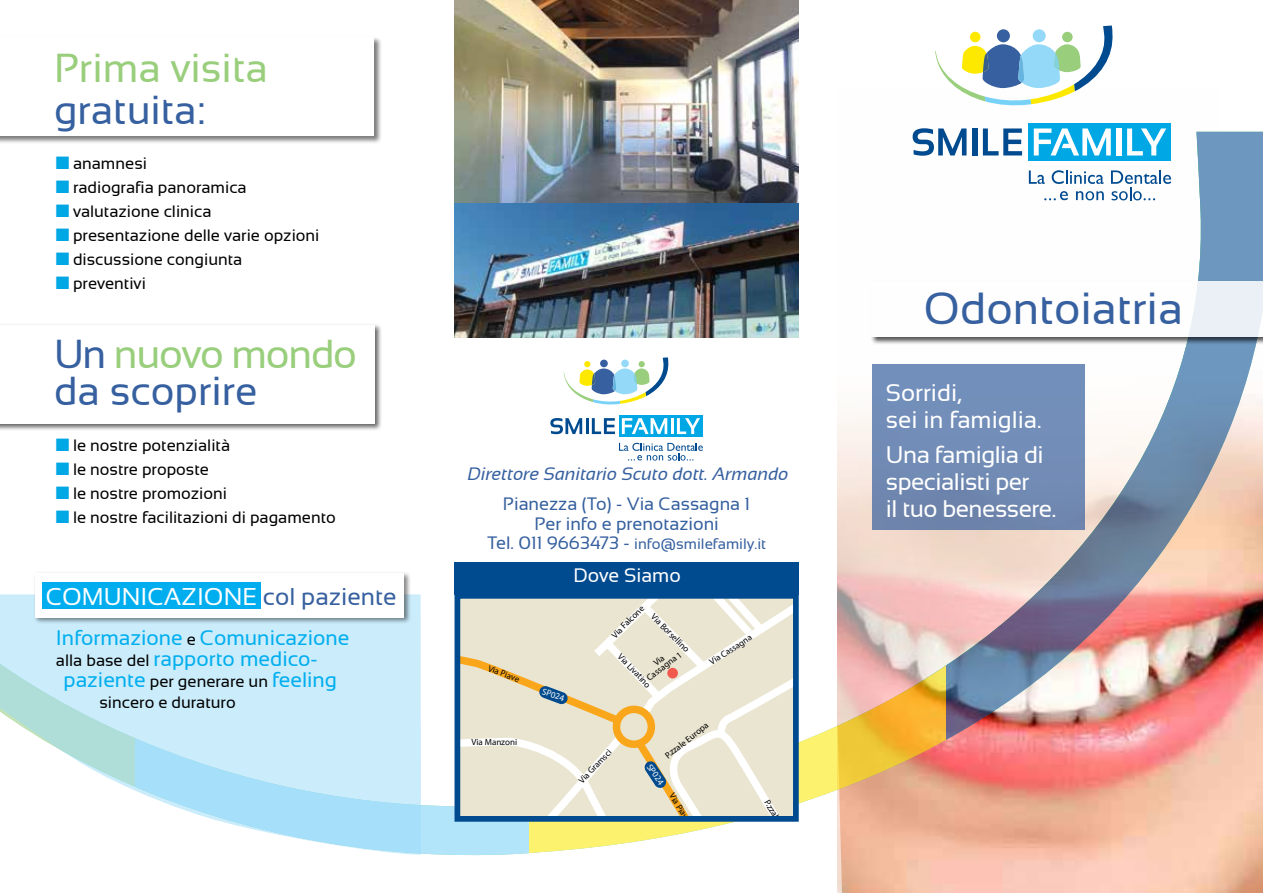
<style>
.page{position:relative;width:1263px;height:893px;background:#fff}
.page>*{position:absolute;margin:0;border:0;box-sizing:border-box;transform-origin:0 0}
.t1{font:45px "Sansation";color:#36609f}
.t2{font:40.5px/37.5px "Sansation";letter-spacing:-.03em;color:#36609f}
.t3{font:40.5px "Sansation";color:#99ce7c}
.t4{font:40.5px "Sansation";color:#36609f}
.t5{font:24.3px "Sansation";color:#fff}
.t6{font:24px/27px "Sansation";letter-spacing:-.02em;color:#fff}
.t7{font:24px/27px "Sansation";color:#fff}
.t8{font:21px "Sansation";color:#00aeef}
.t9{font:19.5px "Sansation";color:#fff}
.t10{font:18px/19.5px "Sansation";color:#36609f;text-align:center}
.t11{font:italic 18px "Sansation";color:#36609f}
.t12{font:16.5px "Sansation";color:#000}
.t13{font:15px "Sansation";color:#36609f}
.t14{font:9px/7.5px "Myriad Pro";letter-spacing:-.005em;color:#000;text-align:center}
.t15{font:9px "Myriad Pro";color:#fff}
.s1{color:#00a7e5}
.s2{color:#99ce7c}
.s3{color:#36609f}
.s4{font-size:16.5px;color:#000}
.s5{font-size:18px}
</style>
<div class="page">
<img style="left:454px;top:0;width:345px;height:132px">
<div style="left:0;top:36px;width:382px;height:108px;background:#000;opacity:.6"></div>
<div style="left:0;top:38px;width:374px;height:98px;background:#fff"></div>
<svg style="left:935px;top:26px;width:178px;height:80px"></svg>
<div style="left:1028px;top:124px;width:142px;height:37px;background:#00a7e5"></div>
<svg style="left:914px;top:128px;width:52px;height:4px"></svg>
<div style="left:972px;top:128px;width:5px;height:27px;background:#004a8f"></div>
<svg style="left:983px;top:128px;width:39px;height:4px"></svg>
<svg style="left:1034px;top:128px;width:77px;height:4px"></svg>
<div style="left:1116px;top:128px;width:5px;height:27px;background:#fff"></div>
<svg style="left:1127px;top:128px;width:39px;height:4px"></svg>
<img style="left:0;top:132px;width:1263px;height:725px">
<div style="left:0;top:349px;width:135px;height:469px;background:#fff"></div>
<svg style="left:135px;top:636px;width:394px;height:221px"></svg>
<svg style="left:529px;top:647px;width:417px;height:210px"></svg>
<img style="left:946px;top:132px;width:317px;height:655px">
<svg style="left:0;top:594px;width:421px;height:261px;fill:#caecfb"></svg>
<div style="left:33px;top:571px;width:378px;height:54px;background:#000;opacity:.48"></div>
<div style="left:35px;top:573px;width:369px;height:44px;background:#fff"></div>
<div style="left:42px;top:583px;width:218px;height:26px;background:#00aeef"></div>
<svg style="left:461px;top:600px;width:125px;height:215px;background:#ebe7d4"></svg>
<svg style="left:586px;top:600px;width:206px;height:215px"></svg>
<div style="left:613px;top:706px;width:42px;height:42px;border:7px solid #faa61a;border-radius:50%"></div>
<div style="left:667px;top:668px;width:11px;height:10px;background:#f1594e;border-radius:50%"></div>
<svg style="left:461px;top:623px;width:162px;height:104px;background:#e6dec3"></svg>
<svg style="left:630px;top:734px;width:145px;height:81px;background:#e6e0cb"></svg>
<div style="left:454px;top:593px;width:345px;height:229px;border:6px solid #004a8f"></div>
<div style="left:454px;top:562px;width:345px;height:32px;background:#004a8f"></div>
<div style="left:870px;top:280px;width:393px;height:65px;background:#000;opacity:.79"></div>
<div style="left:872px;top:282px;width:391px;height:55px;background:linear-gradient(to right,#fff,#f2f6f9)"></div>
<h2 class="t3" style="left:54px;top:45px;width:215px">Prima visita</h2>
<h2 class="t4" style="left:54px;top:87px;width:153px">gratuita:</h2>
<p class="t12" style="left:56px;top:154px;width:93px"><span class="s1">■</span> anamnesi</p>
<p class="t12" style="left:56px;top:178px;width:192px"><span class="s1">■</span> radiografia panoramica</p>
<p class="t12" style="left:56px;top:202px;width:157px"><span class="s1">■</span> valutazione clinica</p>
<p class="t12" style="left:56px;top:226px;width:265px"><span class="s1">■</span> presentazione delle varie opzioni</p>
<p class="t12" style="left:56px;top:250px;width:188px"><span class="s1">■</span> discussione congiunta</p>
<p class="t12" style="left:56px;top:274px;width:91px"><span class="s1">■</span> preventivi</p>
<h2 class="t2" style="left:54px;top:335px;width:305px">Un <span class="s2">nuovo mondo </span>da scoprire</h2>
<p class="t12" style="left:56px;top:436px;width:176px"><span class="s1">■</span> le nostre potenzialità</p>
<p class="t12" style="left:56px;top:460px;width:154px"><span class="s1">■</span> le nostre proposte</p>
<p class="t12" style="left:56px;top:484px;width:173px"><span class="s1">■</span> le nostre promozioni</p>
<p class="t12" style="left:56px;top:508px;width:281px"><span class="s1">■</span> le nostre facilitazioni di pagamento</p>
<h3 class="t5" style="left:46px;top:583px;width:352px">COMUNICAZIONE <span class="s3">col paziente</span></h3>
<p class="t8" style="left:56px;top:626px;width:295px">Informazione <span class="s4">e</span> Comunicazione</p>
<p class="t8" style="left:56px;top:647px;width:263px"><span class="s4">alla base del</span> rapporto medico-</p>
<p class="t8" style="left:63px;top:668px;width:275px">paziente <span class="s4">per generare un</span> feeling</p>
<p class="t12" style="left:99px;top:693px;width:138px">sincero e duraturo</p>
<p class="t11" style="left:468px;top:464px;width:322px">Direttore Sanitario Scuto dott. Armando</p>
<p class="t10" style="left:503px;top:494px;width:249px">Pianezza (To) - Via Cassagna 1<br>Per info e prenotazioni</p>
<p class="t13" style="left:487px;top:535px;width:281px"><span class="s5">Tel. 011 9663473 -</span> info@smilefamily.it</p>
<p class="t14" style="left:490px;top:664px;width:34px;rotate:20deg">Via Piave</p>
<p class="t14" style="left:472px;top:738px;width:47px">Via Manzoni</p>
<p class="t15" style="left:544px;top:686px;width:24px;rotate:18deg">SP024</p>
<p class="t9" style="left:573px;top:564px;width:109px">Dove Siamo</p>
<p class="t14" style="left:610px;top:634px;width:43px;rotate:-45deg">Via Falcone</p>
<p class="t14" style="left:622px;top:652px;width:45px;rotate:46deg">Via Livatino</p>
<p class="t14" style="left:655px;top:612px;width:52px;rotate:45deg">Via Borsellino</p>
<p class="t14" style="left:641px;top:669px;width:43px;rotate:-37deg">Via<br>Cassagna 1</p>
<p class="t14" style="left:708px;top:659px;width:50px;rotate:-33deg">Via Cassagna</p>
<p class="t14" style="left:577px;top:779px;width:45px;rotate:-47deg">Via Gramsci</p>
<p class="t14" style="left:664px;top:753px;width:54px;rotate:-38deg">P.zzale Europa</p>
<p class="t15" style="left:653px;top:762px;width:24px;rotate:55deg">SP024</p>
<p class="t14" style="left:675px;top:792px;width:34px;rotate:58deg">Via Piave</p>
<h1 class="t1" style="left:924px;top:284px;width:261px">Odontoiatria</h1>
<h3 class="t7" style="left:886px;top:379px;width:157px">Sorridi,<br>sei in famiglia.</h3>
<h3 class="t6" style="left:886px;top:441px;width:172px">Una famiglia di specialisti per<br>il tuo benessere.</h3>
</div>
